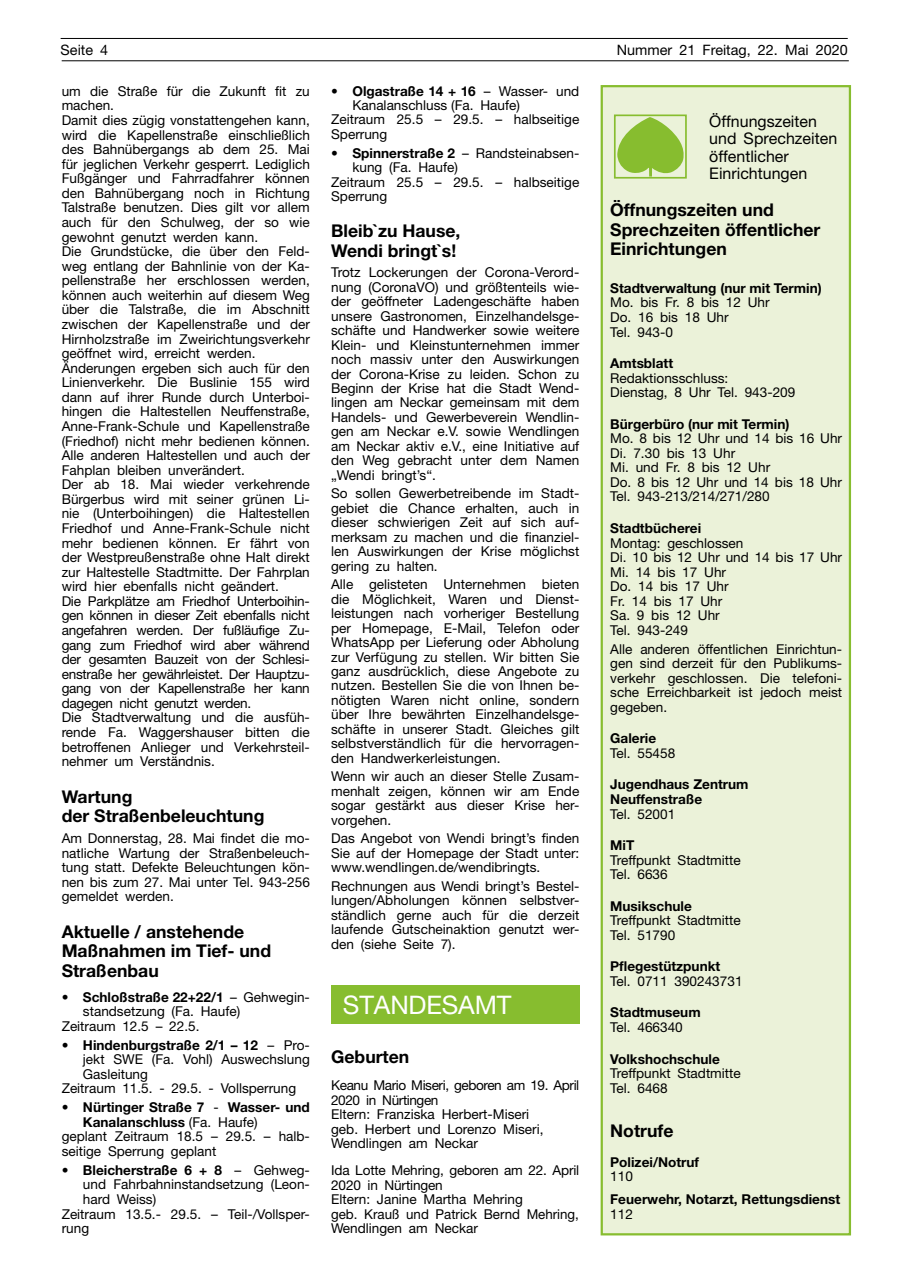
<style>
.page{position:relative;width:902px;height:1280px;background:#fff}
.page>*{position:absolute;margin:0;border:0;box-sizing:border-box;transform-origin:0 0}
.t1{font:25.65px "Helvetica Neue";letter-spacing:-.005em;color:#fff}
.t2{font:700 17.55px/19.4px "Helvetica Neue";color:#000}
.t3{font:16.05px/17.1px "Helvetica Neue";color:#000}
.t4{font:14.4px "Helvetica Neue";color:#000}
.t5{font:13.65px/14.5px "Helvetica Neue";color:#000}
.t6{font:700 13.65px/14.5px "Helvetica Neue";color:#000}
.s1{font-weight:400}
.s2{font-weight:700}
</style>
<div class="page">
<hr style="left:61px;top:38px;width:786px;height:1px;background:#000">
<hr style="left:62px;top:61px;width:786px;height:1px;background:#000">
<div style="left:331px;top:985px;width:248px;height:39px;background:#87bd2f"></div>
<div style="left:601px;top:86px;width:248px;height:1148px;background:#ebf2d9"></div>
<div style="left:600px;top:85px;width:251px;height:1150px;border:2px solid #87bd2f"></div>
<div style="left:614px;top:114px;width:72px;height:65px;border:2px solid #87bd2f"></div>
<svg style="left:617px;top:117px;width:68px;height:60px"></svg>
<p class="t4" style="left:61px;top:41px;width:49px">Seite 4</p>
<p class="t4" style="left:616px;top:41px;width:232px">Nummer 21 Freitag, 22. Mai 2020</p>
<p class="t5" style="left:62px;top:83px;width:250px">um die Straße für die Zukunft fit zu machen.<br>Damit dies zügig vonstattengehen kann, wird die Kapellenstraße einschließlich des Bahnübergangs ab dem 25. Mai für jeglichen Verkehr gesperrt. Lediglich Fußgänger und Fahrradfahrer können den Bahnübergang noch in Richtung Talstraße benutzen. Dies gilt vor allem auch für den Schulweg, der so wie gewohnt genutzt werden kann.<br>Die Grundstücke, die über den Feld&shy;weg entlang der Bahnlinie von der Ka&shy;pellenstraße her erschlossen werden, können auch weiterhin auf diesem Weg über die Talstraße, die im Abschnitt zwischen der Kapellenstraße und der Hirnholzstraße im Zweirichtungsverkehr geöffnet wird, erreicht werden.<br>Änderungen ergeben sich auch für den Linienverkehr. Die Buslinie 155 wird dann auf ihrer Runde durch Unterboi&shy;hingen die Haltestellen Neuffenstraße, Anne-Frank-Schule und Kapellenstraße (Friedhof) nicht mehr bedienen können.<br>Alle anderen Haltestellen und auch der Fahplan bleiben unverändert.<br>Der ab 18. Mai wieder verkehrende Bürgerbus wird mit seiner grünen Li&shy;nie (Unterboihingen) die Haltestellen Friedhof und Anne-Frank-Schule nicht mehr bedienen können. Er fährt von der Westpreußenstraße ohne Halt direkt zur Haltestelle Stadtmitte. Der Fahrplan wird hier ebenfalls nicht geändert.<br>Die Parkplätze am Friedhof Unterboihin&shy;gen können in dieser Zeit ebenfalls nicht angefahren werden. Der fußläufige Zu&shy;gang zum Friedhof wird aber während der gesamten Bauzeit von der Schlesi&shy;enstraße her gewährleistet. Der Hauptzu&shy;gang von der Kapellenstraße her kann dagegen nicht genutzt werden.<br>Die Stadtverwaltung und die ausfüh&shy;rende Fa. Waggershauser bitten die betroffenen Anlieger und Verkehrsteil&shy;nehmer um Verständnis.</p>
<p class="t2" style="left:62px;top:786px;width:204px">Wartung<br>der Straßenbeleuchtung</p>
<p class="t5" style="left:62px;top:831px;width:250px;text-align:justify">Am Donnerstag, 28. Mai findet die mo&shy;natliche Wartung der Straßenbeleuch&shy;tung statt. Defekte Beleuchtungen kön&shy;nen bis zum 27. Mai unter Tel. 943-256 gemeldet werden.</p>
<p class="t2" style="left:62px;top:921px;width:211px">Aktuelle / anstehende<br>Maßnahmen im Tief- und<br>Straßenbau</p>
<p class="t6" style="left:62px;top:989px;width:250px"><span class="s1">•</span> Schloßstraße 22+22/1 <span class="s1">– Gehwegin-</span></p>
<p class="t5" style="left:83px;top:1004px;width:159px">standsetzung (Fa. Haufe)</p>
<p class="t5" style="left:62px;top:1018px;width:139px">Zeitraum 12.5 – 22.5.</p>
<p class="t6" style="left:62px;top:1037px;width:250px"><span class="s1">•</span> Hindenburgstraße 2/1 – 12 <span class="s1">– Pro-</span></p>
<p class="t5" style="left:83px;top:1052px;width:228px">jekt SWE (Fa. Vohl) Auswechslung</p>
<p class="t5" style="left:83px;top:1066px;width:66px">Gasleitung</p>
<p class="t5" style="left:62px;top:1081px;width:236px">Zeitraum 11.5. - 29.5. - Vollsperrung</p>
<p class="t6" style="left:62px;top:1100px;width:250px"><span class="s1">•</span> Nürtinger Straße 7 <span class="s1">-</span> Wasser- und</p>
<p class="t6" style="left:83px;top:1114px;width:176px">Kanalanschluss <span class="s1">(Fa. Haufe)</span></p>
<p class="t5" style="left:62px;top:1129px;width:250px">geplant Zeitraum 18.5 – 29.5. – halb-</p>
<p class="t5" style="left:62px;top:1144px;width:156px">seitige Sperrung geplant</p>
<p class="t6" style="left:62px;top:1162px;width:250px"><span class="s1">•</span> Bleicherstraße 6 + 8 <span class="s1">– Gehweg-</span></p>
<p class="t5" style="left:83px;top:1177px;width:228px">und Fahrbahninstandsetzung (Leon-</p>
<p class="t5" style="left:83px;top:1191px;width:75px">hard Weiss)</p>
<p class="t5" style="left:62px;top:1206px;width:250px">Zeitraum 13.5.- 29.5. – Teil-/Vollsper-</p>
<p class="t5" style="left:62px;top:1221px;width:29px">rung</p>
<p class="t6" style="left:331px;top:83px;width:250px"><span class="s1">•</span> Olgastraße 14 + 16 <span class="s1">– Wasser- und</span></p>
<p class="t5" style="left:352px;top:98px;width:169px">Kanalanschluss (Fa. Haufe)</p>
<p class="t5" style="left:331px;top:112px;width:250px">Zeitraum 25.5 – 29.5. – halbseitige</p>
<p class="t5" style="left:331px;top:127px;width:58px">Sperrung</p>
<p class="t5" style="left:331px;top:145px;width:250px">• <span class="s2">Spinnerstraße 2</span> – Randsteinabsen-</p>
<p class="t5" style="left:352px;top:160px;width:107px">kung (Fa. Haufe)</p>
<p class="t5" style="left:331px;top:174px;width:250px">Zeitraum 25.5 – 29.5. – halbseitige</p>
<p class="t5" style="left:331px;top:189px;width:58px">Sperrung</p>
<p class="t2" style="left:331px;top:221px;width:131px">Bleib`zu Hause,<br>Wendi bringt`s!</p>
<p class="t5" style="left:331px;top:265px;width:250px;text-align:justify">Trotz Lockerungen der Corona-Verord&shy;nung (CoronaVO) und größtenteils wie&shy;der geöffneter Ladengeschäfte haben unsere Gastronomen, Einzelhandelsge&shy;schäfte und Handwerker sowie weitere Klein- und Kleinstunternehmen immer noch massiv unter den Auswirkungen der Corona-Krise zu leiden. Schon zu Beginn der Krise hat die Stadt Wend&shy;lingen am Neckar gemeinsam mit dem Handels- und Gewerbeverein Wendlin&shy;gen am Neckar e.V. sowie Wendlingen am Neckar aktiv e.V., eine Initiative auf den Weg gebracht unter dem Namen „Wendi bringt’s“.</p>
<p class="t5" style="left:331px;top:486px;width:250px;text-align:justify">So sollen Gewerbetreibende im Stadt&shy;gebiet die Chance erhalten, auch in dieser schwierigen Zeit auf sich auf&shy;merksam zu machen und die finanziel&shy;len Auswirkungen der Krise möglichst gering zu halten.</p>
<p class="t5" style="left:331px;top:577px;width:250px;text-align:justify">Alle gelisteten Unternehmen bieten die Möglichkeit, Waren und Dienst&shy;leistungen nach vorheriger Bestellung per Homepage, E-Mail, Telefon oder WhatsApp per Lieferung oder Abholung zur Verfügung zu stellen. Wir bitten Sie ganz ausdrücklich, diese Angebote zu nutzen. Bestellen Sie die von Ihnen be&shy;nötigten Waren nicht online, sondern über Ihre bewährten Einzelhandelsge&shy;schäfte in unserer Stadt. Gleiches gilt selbstverständlich für die hervorragen&shy;den Handwerkerleistungen.</p>
<p class="t5" style="left:331px;top:769px;width:250px;text-align:justify">Wenn wir auch an dieser Stelle Zusam&shy;menhalt zeigen, können wir am Ende sogar gestärkt aus dieser Krise her&shy;vorgehen.</p>
<p class="t5" style="left:331px;top:831px;width:250px;text-align:justify">Das Angebot von Wendi bringt’s finden Sie auf der Homepage der Stadt unter: www.wendlingen.de/wendibringts.</p>
<p class="t5" style="left:331px;top:879px;width:250px;text-align:justify">Rechnungen aus Wendi bringt’s Bestel&shy;lungen/Abholungen können selbstver&shy;ständlich gerne auch für die derzeit laufende Gutscheinaktion genutzt wer&shy;den (siehe Seite 7).</p>
<p class="t3" style="left:709px;top:113px;width:129px">Öffnungszeiten und Sprechzeiten öffentlicher<br>Einrichtungen</p>
<p class="t2" style="left:610px;top:200px;width:212px">Öffnungszeiten und<br>Sprechzeiten öffentlicher<br>Einrichtungen</p>
<p class="t6" style="left:610px;top:280px;width:213px">Stadtverwaltung (nur mit Termin)</p>
<p class="t5" style="left:610px;top:295px;width:161px">Mo. bis Fr. 8 bis 12 Uhr<br>Do. 16 bis 18 Uhr<br>Tel. 943-0</p>
<p class="t6" style="left:610px;top:356px;width:64px">Amtsblatt</p>
<p class="t5" style="left:610px;top:370px;width:187px">Redaktionsschluss:<br>Dienstag, 8 Uhr Tel. 943-209</p>
<p class="t6" style="left:610px;top:416px;width:181px">Bürgerbüro (nur mit Termin)</p>
<p class="t5" style="left:610px;top:431px;width:233px">Mo. 8 bis 12 Uhr und 14 bis 16 Uhr<br>Di. 7.30 bis 13 Uhr<br>Mi. und Fr. 8 bis 12 Uhr<br>Do. 8 bis 12 Uhr und 14 bis 18 Uhr<br>Tel. 943-213/214/271/280</p>
<p class="t6" style="left:610px;top:520px;width:92px">Stadtbücherei</p>
<p class="t5" style="left:610px;top:535px;width:233px">Montag: geschlossen<br>Di. 10 bis 12 Uhr und 14 bis 17 Uhr<br>Mi. 14 bis 17 Uhr<br>Do. 14 bis 17 Uhr<br>Fr. 14 bis 17 Uhr<br>Sa. 9 bis 12 Uhr<br>Tel. 943-249</p>
<p class="t5" style="left:610px;top:641px;width:233px;text-align:justify">Alle anderen öffentlichen Einrichtun&shy;gen sind derzeit für den Publikums&shy;verkehr geschlossen. Die telefoni&shy;sche Erreichbarkeit ist jedoch meist gegeben.</p>
<p class="t6" style="left:610px;top:731px;width:48px">Galerie</p>
<p class="t5" style="left:610px;top:745px;width:66px">Tel. 55458</p>
<p class="t6" style="left:610px;top:777px;width:140px">Jugendhaus Zentrum<br>Neuffenstraße</p>
<p class="t5" style="left:610px;top:806px;width:66px">Tel. 52001</p>
<p class="t6" style="left:610px;top:838px;width:26px">MiT</p>
<p class="t5" style="left:610px;top:852px;width:132px">Treffpunkt Stadtmitte<br>Tel. 6636</p>
<p class="t6" style="left:610px;top:898px;width:83px">Musikschule</p>
<p class="t5" style="left:610px;top:913px;width:132px">Treffpunkt Stadtmitte<br>Tel. 51790</p>
<p class="t6" style="left:610px;top:959px;width:111px">Pflegestützpunkt</p>
<p class="t5" style="left:610px;top:973px;width:134px">Tel. 0711 390243731</p>
<p class="t6" style="left:610px;top:1005px;width:92px">Stadtmuseum</p>
<p class="t5" style="left:610px;top:1020px;width:74px">Tel. 466340</p>
<p class="t6" style="left:610px;top:1051px;width:111px">Volkshochschule</p>
<p class="t5" style="left:610px;top:1066px;width:132px">Treffpunkt Stadtmitte<br>Tel. 6468</p>
<p class="t2" style="left:610px;top:1121px;width:65px">Notrufe</p>
<p class="t6" style="left:610px;top:1154px;width:90px">Polizei/Notruf</p>
<p class="t5" style="left:610px;top:1169px;width:24px">110</p>
<p class="t6" style="left:610px;top:1192px;width:231px">Feuerwehr, Notarzt, Rettungsdienst</p>
<p class="t5" style="left:610px;top:1206px;width:24px">112</p>
<h1 class="t1" style="left:343px;top:989px;width:170px">STANDESAMT</h1>
<p class="t2" style="left:331px;top:1047px;width:80px">Geburten</p>
<p class="t5" style="left:331px;top:1078px;width:250px">Keanu Mario Miseri, geboren am 19. April<br>2020 in Nürtingen<br>Eltern: Franziska Herbert-Miseri<br>geb. Herbert und Lorenzo Miseri,<br>Wendlingen am Neckar</p>
<p class="t5" style="left:331px;top:1163px;width:250px">Ida Lotte Mehring, geboren am 22. April<br>2020 in Nürtingen<br>Eltern: Janine Martha Mehring<br>geb. Krauß und Patrick Bernd Mehring,<br>Wendlingen am Neckar</p>
</div>
